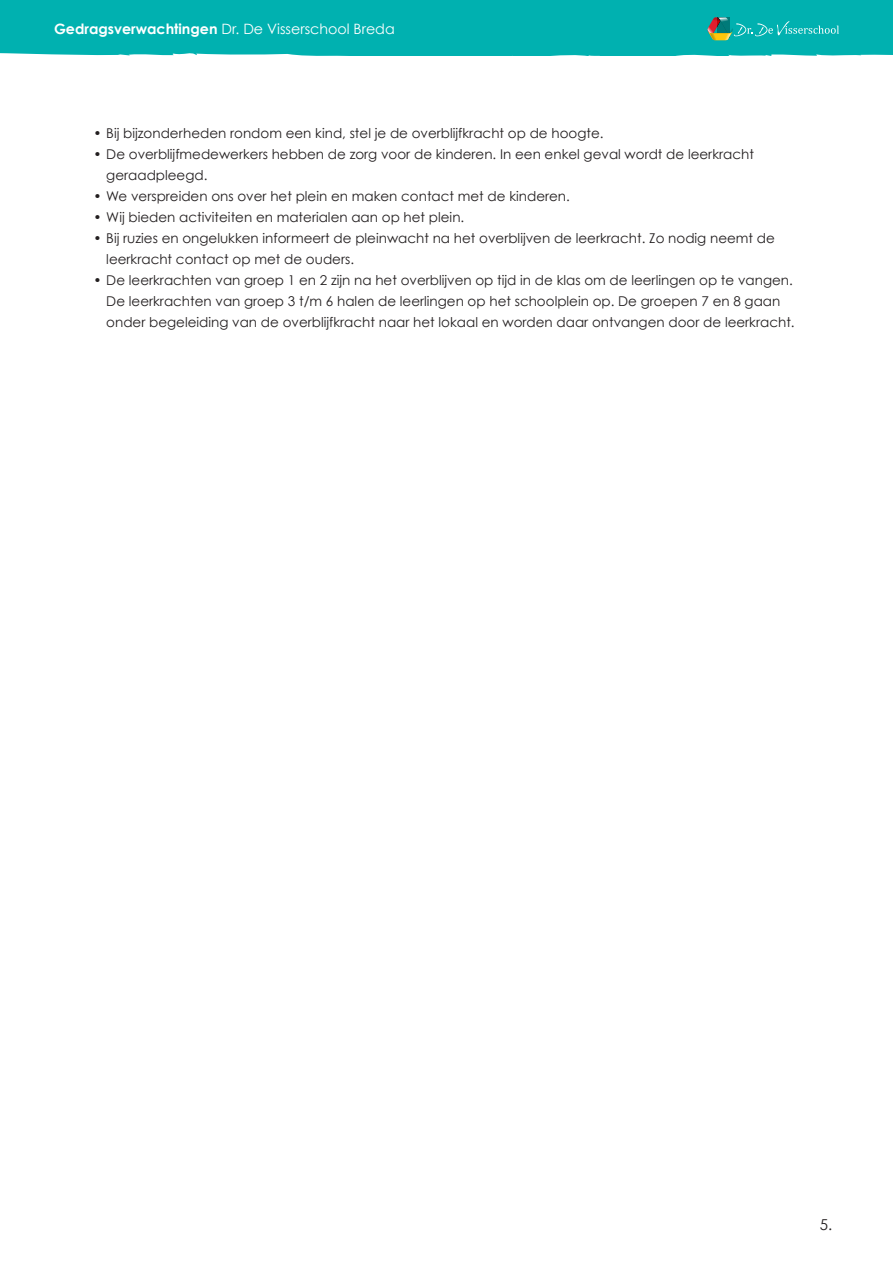
<style>
.page{position:relative;width:893px;height:1263px;background:#fff}
.page>*{position:absolute;margin:0;border:0;box-sizing:border-box;transform-origin:0 0}
.t1{font:15px "Century Gothic";color:#231f20}
.t2{font:14.25px "Century Gothic";color:#fff}
.Body{font:13.5px "Century Gothic";color:#231f20}
.s1{font-weight:700}
</style>
<div class="page">
<div style="left:0;top:0;width:893px;height:55px;background:#00b1b0"></div>
<svg style="left:0;top:53px;width:890px;height:3px"></svg>
<svg style="left:707px;top:17px;width:132px;height:23px"></svg>
<p class="t2" style="left:54px;top:20px;width:342px"><span class="s1">Gedragsverwachtingen</span> Dr. De Visserschool Breda</p>
<p class="Body" style="left:94px;top:125px;width:511px">• Bij bijzonderheden rondom een kind, stel je de overblijfkracht op de hoogte.</p>
<p class="Body" style="left:94px;top:146px;width:662px">• De overblijfmedewerkers hebben de zorg voor de kinderen. In een enkel geval wordt de leerkracht</p>
<p class="Body" style="left:106px;top:167px;width:103px">geraadpleegd.</p>
<p class="Body" style="left:94px;top:188px;width:478px">• We verspreiden ons over het plein en maken contact met de kinderen.</p>
<p class="Body" style="left:94px;top:209px;width:372px">• Wij bieden activiteiten en materialen aan op het plein.</p>
<p class="Body" style="left:94px;top:230px;width:683px">• Bij ruzies en ongelukken informeert de pleinwacht na het overblijven de leerkracht. Zo nodig neemt de</p>
<p class="Body" style="left:106px;top:251px;width:249px">leerkracht contact op met de ouders.</p>
<p class="Body" style="left:94px;top:272px;width:701px">• De leerkrachten van groep 1 en 2 zijn na het overblijven op tijd in de klas om de leerlingen op te vangen.</p>
<p class="Body" style="left:106px;top:293px;width:676px">De leerkrachten van groep 3 t/m 6 halen de leerlingen op het schoolplein op. De groepen 7 en 8 gaan</p>
<p class="Body" style="left:106px;top:314px;width:690px">onder begeleiding van de overblijfkracht naar het lokaal en worden daar ontvangen door de leerkracht.</p>
<p class="t1" style="left:820px;top:1215px;width:14px">5.</p>
</div>
